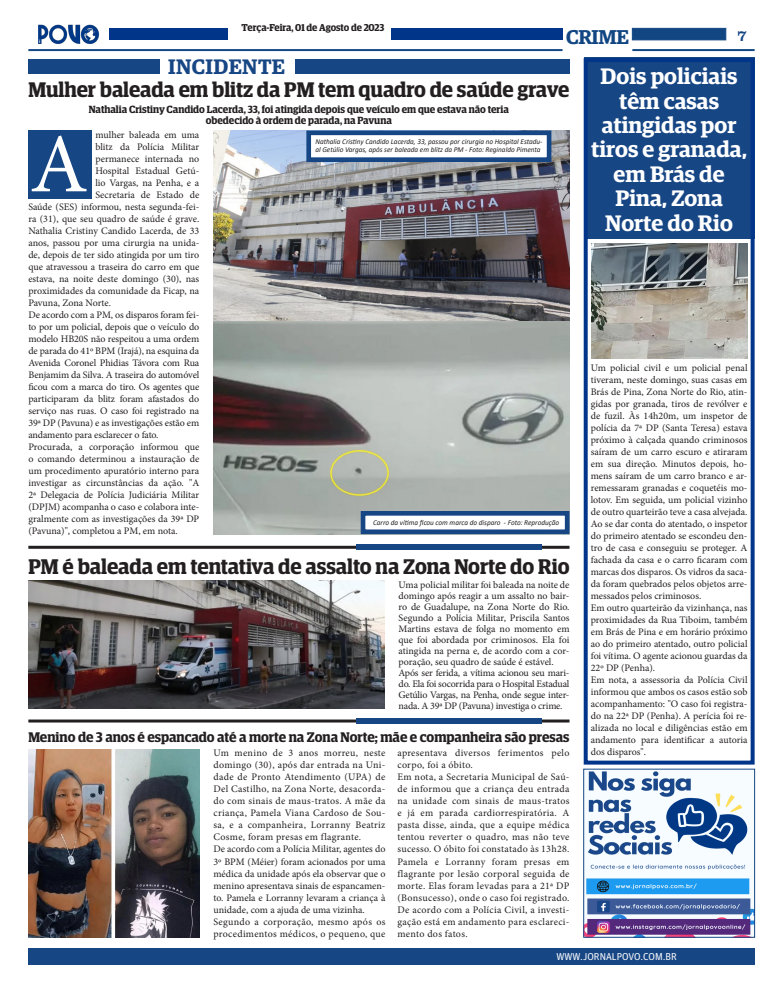
<style>
.page{position:relative;width:783px;height:993px;background:#fff}
.page>*{position:absolute;margin:0;border:0;box-sizing:border-box;transform-origin:0 0}
.t1{font:83.8px "Minion Pro";color:#fff}
.Título_-_2_colunas{font:600 22.4px/24.4px "Guardian Egyptian";color:#fff;text-align:center}
.t2{font:600 21.2px "Guardian Egyptian Display";letter-spacing:-.005em;color:#231f20}
.t3{font:600 21.1px "Guardian Egyptian Display";letter-spacing:-.005em;color:#231f20}
.t4{font:600 21px "Guardian Egyptian";letter-spacing:.02em;color:#174685}
.t5{font:600 20px "Guardian Egyptian";letter-spacing:-.02em;color:#114683}
.t6{font:16px "Clarendon BT";color:#174685}
.t7{font:600 14px "Guardian Egyptian Display";letter-spacing:-.005em;color:#231f20}
.t8{font:600 10.4px "Guardian Egyptian Display";color:#231f20}
.t9{font:10px/12px "Minion Pro";color:#231f20;text-align:justify}
.t10{font:10px/12px "Minion Pro";letter-spacing:.025em;color:#231f20}
.t11{font:10px/12px "Minion Pro";letter-spacing:.03em;color:#231f20}
.t12{font:600 10px "Guardian Egyptian Display";letter-spacing:-.005em;color:#231f20}
.t13{font:10px "Guardian Agate Sans G1 D Regular";color:#fff}
.t14{font:italic 7.4px/7.8px "Calibri";color:#231f20}
</style>
<div class="page">
<div style="left:28px;top:947px;width:726px;height:17px;background:#174685"></div>
<img style="left:38px;top:24px;width:62px;height:20px">
<div style="left:631px;top:28px;width:95px;height:12px;background:#114683;border:1px solid #114683"></div>
<hr style="left:632px;top:49px;width:122px;height:2px;background:#114683">
<div style="left:391px;top:28px;width:171px;height:12px;background:#003589"></div>
<hr style="left:28px;top:49px;width:534px;height:2px;background:#174685">
<div style="left:109px;top:28px;width:118px;height:12px;background:#003589"></div>
<img style="left:213px;top:130px;width:356px;height:404px">
<div style="left:295px;top:59px;width:274px;height:14px;background:#174685"></div>
<div style="left:28px;top:59px;width:131px;height:14px;background:#174685"></div>
<hr style="left:28px;top:545px;width:541px;height:3px;background:#231f20">
<div style="left:356px;top:544px;width:185px;height:6px;background:#174685"></div>
<div style="left:306px;top:130px;width:245px;height:32px;background:#fff;border:5px solid #174685"></div>
<div style="left:360px;top:511px;width:209px;height:23px;background:#fff;border:5px solid #174685"></div>
<div style="left:583px;top:57px;width:171px;height:181px;background:#174685"></div>
<div style="left:583px;top:58px;width:171px;height:706px;border:4px solid #003589"></div>
<img style="left:591px;top:243px;width:156px;height:116px">
<div style="left:28px;top:130px;width:64px;height:69px;background:#174685"></div>
<img style="left:28px;top:749px;width:171px;height:187px">
<hr style="left:28px;top:719px;width:541px;height:3px;background:#231f20">
<div style="left:356px;top:718px;width:185px;height:5px;background:#174685"></div>
<img style="left:28px;top:580px;width:356px;height:128px">
<img style="left:585px;top:771px;width:168px;height:164px">
<div style="left:583px;top:768px;width:172px;height:169px;border:1px solid #174685"></div>
<p class="t12" style="left:241px;top:22px;width:144px">Terça-Feira, 01 de Agosto de 2023</p>
<h3 class="t5" style="left:566px;top:22px;width:64px">CRIME</h3>
<h3 class="t6" style="left:736px;top:25px;width:11px">7</h3>
<p class="t4" style="left:168px;top:51px;width:118px">INCIDENTE</p>
<p class="t3" style="left:28px;top:78px;width:542px">Mulher baleada em blitz da PM tem quadro de saúde grave</p>
<p class="t8" style="left:89px;top:103px;width:421px">Nathalia Cristiny Candido Lacerda, 33, foi atingida depois que veículo em que estava não teria</p>
<p class="t8" style="left:206px;top:115px;width:187px">obedecido à ordem de parada, na Pavuna</p>
<p class="t14" style="left:315px;top:138px;width:228px">Nathalia Cristiny Candido Lacerda, 33, passou por cirurgia no Hospital Estadu&shy;al Getúlio Vargas, após ser baleada em blitz da PM - Foto: Reginaldo Pimenta</p>
<p class="t9" style="left:95px;top:129px;width:105px">mulher baleada em uma</p>
<p class="t9" style="left:95px;top:141px;width:105px">blitz da Polícia Militar</p>
<p class="t9" style="left:95px;top:153px;width:105px">permanece internada no</p>
<p class="t9" style="left:95px;top:165px;width:105px">Hospital Estadual Getú-</p>
<p class="t9" style="left:95px;top:177px;width:105px">lio Vargas, na Penha, e a</p>
<p class="t9" style="left:95px;top:189px;width:105px">Secretaria de Estado de</p>
<p class="t9" style="left:28px;top:201px;width:172px">Saúde (SES) informou, nesta segunda-fei-</p>
<p class="t9" style="left:28px;top:213px;width:172px">ra (31), que seu quadro de saúde é grave.</p>
<p class="t9" style="left:28px;top:225px;width:172px">Nathalia Cristiny Candido Lacerda, de 33</p>
<p class="t9" style="left:28px;top:237px;width:172px">anos, passou por uma cirurgia na unida-</p>
<p class="t9" style="left:28px;top:249px;width:172px">de, depois de ter sido atingida por um tiro</p>
<p class="t9" style="left:28px;top:261px;width:172px">que atravessou a traseira do carro em que</p>
<p class="t9" style="left:28px;top:273px;width:172px">estava, na noite deste domingo (30), nas</p>
<p class="t9" style="left:28px;top:285px;width:172px">proximidades da comunidade da Ficap, na</p>
<p class="t9" style="left:28px;top:297px;width:84px">Pavuna, Zona Norte.</p>
<p class="t9" style="left:28px;top:309px;width:172px">De acordo com a PM, os disparos foram fei&shy;to por um policial, depois que o veículo do modelo HB20S não respeitou a uma ordem de parada do 41º BPM (Irajá), na esquina da Avenida Coronel Phidias Távora com Rua Benjamim da Silva. A traseira do automóvel ficou com a marca do tiro. Os agentes que participaram da blitz foram afastados do serviço nas ruas. O caso foi registrado na 39ª DP (Pavuna) e as investigações estão em andamento para esclarecer o fato.</p>
<p class="t9" style="left:28px;top:441px;width:172px">Procurada, a corporação informou que o comando determinou a instauração de um procedimento apuratório interno para investigar as circunstâncias da ação. "A 2ª Delegacia de Polícia Judiciária Militar (DPJM) acompanha o caso e colabora inte&shy;gralmente com as investigações da 39ª DP (Pavuna)", completou a PM, em nota.</p>
<p class="t1" style="left:30px;top:108px;width:59px">A</p>
<p class="t14" style="left:373px;top:518px;width:188px">Carro da vítima ficou com marca do disparo - Foto: Reprodução</p>
<p class="t2" style="left:28px;top:554px;width:542px">PM é baleada em tentativa de assalto na Zona Norte do Rio</p>
<p class="t9" style="left:398px;top:579px;width:172px;line-height:11px">Uma policial militar foi baleada na noite de domingo após reagir a um assalto no bair&shy;ro de Guadalupe, na Zona Norte do Rio.<br>Segundo a Polícia Militar, Priscila Santos Martins estava de folga no momento em que foi abordada por criminosos. Ela foi atingida na perna e, de acordo com a cor&shy;poração, seu quadro de saúde é estável.</p>
<p class="t9" style="left:398px;top:667px;width:172px;line-height:11px">Após ser ferida, a vítima acionou seu mari&shy;do. Ela foi socorrida para o Hospital Estadual Getúlio Vargas, na Penha, onde segue inter&shy;nada. A 39ª DP (Pavuna) investiga o crime.</p>
<p class="t7" style="left:28px;top:729px;width:542px">Menino de 3 anos é espancado até a morte na Zona Norte; mãe e companheira são presas</p>
<p class="Título_-_2_colunas" style="left:591px;top:62px;width:158px">Dois policiais têm casas atingidas por tiros e granada, em Brás de<br>Pina, Zona<br>Norte do Rio</p>
<p class="t9" style="left:590px;top:361px;width:158px">Um policial civil e um policial penal tiveram, neste domingo, suas casas em Brás de Pina, Zona Norte do Rio, atin&shy;gidas por granada, tiros de revólver e de fuzil. Às 14h20m, um inspetor de polícia da 7ª DP (Santa Teresa) estava próximo à calçada quando criminosos saíram de um carro escuro e atiraram em sua direção. Minutos depois, ho&shy;mens saíram de um carro branco e ar&shy;remessaram granadas e coquetéis mo&shy;lotov. Em seguida, um policial vizinho de outro quarteirão teve a casa alvejada.</p>
<p class="t9" style="left:590px;top:517px;width:158px">Ao se dar conta do atentado, o inspetor do primeiro atentado se escondeu den&shy;tro de casa e conseguiu se proteger. A fachada da casa e o carro ficaram com marcas dos disparos. Os vidros da saca&shy;da foram quebrados pelos objetos arre&shy;messados pelos criminosos.</p>
<p class="t9" style="left:590px;top:601px;width:158px">Em outro quarteirão da vizinhança, nas proximidades da Rua Tiboim, também em Brás de Pina e em horário próximo ao do primeiro atentado, outro policial foi vítima. O agente acionou guardas da 22º DP (Penha).</p>
<p class="t9" style="left:590px;top:673px;width:158px">Em nota, a assessoria da Polícia Civil informou que ambos os casos estão sob acompanhamento: "O caso foi registra&shy;do na 22ª DP (Penha). A perícia foi re&shy;alizada no local e diligências estão em andamento para identificar a autoria</p>
<p class="t10" style="left:213px;top:747px;width:173px">Um menino de 3 anos morreu, neste</p>
<p class="t9" style="left:590px;top:745px;width:57px">dos disparos".</p>
<p class="t9" style="left:213px;top:759px;width:173px">domingo (30), após dar entrada na Uni&shy;dade de Pronto Atendimento (UPA) de Del Castilho, na Zona Norte, desacorda&shy;do com sinais de maus-tratos. A mãe da criança, Pamela Viana Cardoso de Sou&shy;sa, e a companheira, Lorranny Beatriz Cosme, foram presas em flagrante.</p>
<p class="t9" style="left:213px;top:843px;width:173px">De acordo com a Polícia Militar, agentes do 3º BPM (Méier) foram acionados por uma médica da unidade após ela observar que o menino apresentava sinais de espancamen&shy;to. Pamela e Lorranny levaram a criança à unidade, com a ajuda de uma vizinha.</p>
<p class="t11" style="left:213px;top:915px;width:173px">Segundo a corporação, mesmo após os procedimentos médicos, o pequeno, que</p>
<p class="t10" style="left:397px;top:747px;width:173px">apresentava diversos ferimentos pelo corpo, foi a óbito.</p>
<p class="t9" style="left:397px;top:771px;width:173px">Em nota, a Secretaria Municipal de Saú&shy;de informou que a criança deu entrada na unidade com sinais de maus-tratos e já em parada cardiorrespiratória. A pasta disse, ainda, que a equipe médica tentou reverter o quadro, mas não teve sucesso. O óbito foi constatado às 13h28.</p>
<p class="t9" style="left:397px;top:855px;width:173px">Pamela e Lorranny foram presas em flagrante por lesão corporal seguida de morte. Elas foram levadas para a 21ª DP (Bonsucesso), onde o caso foi registrado.</p>
<p class="t9" style="left:397px;top:903px;width:173px">De acordo com a Polícia Civil, a investi&shy;gação está em andamento para esclareci&shy;mento dos fatos.</p>
<p class="t13" style="left:556px;top:949px;width:122px">WWW.JORNALPOVO.COM.BR</p>
</div>
